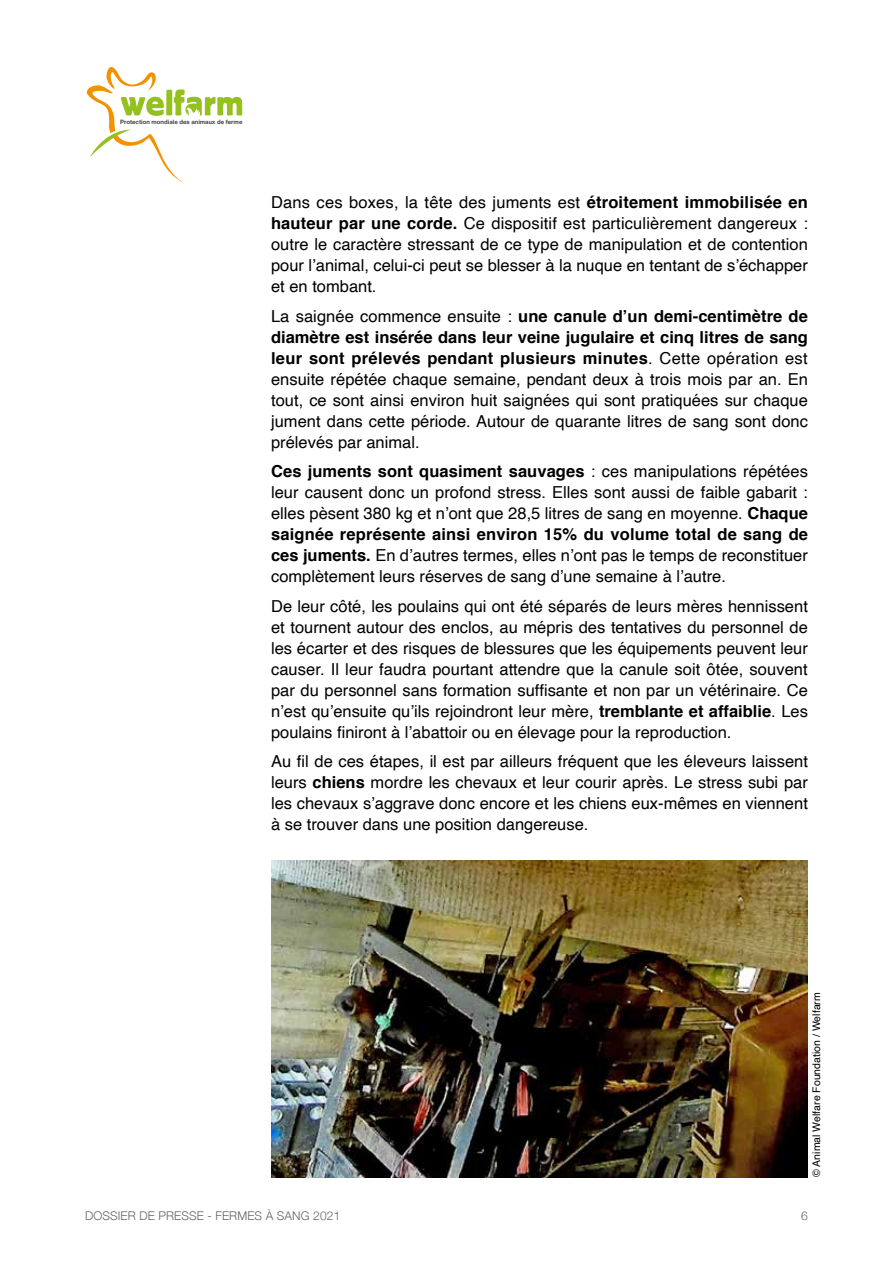
<style>
.page{position:relative;width:893px;height:1263px;background:#fff}
.page>*{position:absolute;margin:0;border:0;box-sizing:border-box;transform-origin:0 0}
.t1{font:16.5px/21px "Helvetica";color:#000;text-align:justify}
.t2{font:300 12px "Helvetica Neue";letter-spacing:.01em;color:#646363}
.t3{font:10.5px "Helvetica";color:#000}
.t4{font:700 6px "Helvetica Neue";color:#434243}
.s1{font-weight:700}
</style>
<div class="page">
<svg style="left:86px;top:67px;width:156px;height:116px"></svg>
<img style="left:271px;top:861px;width:537px;height:316px">
<p class="t4" style="left:120px;top:117px;width:124px">Protection mondiale des animaux de ferme</p>
<p class="t1" style="left:271px;top:192px;width:538px">Dans ces boxes, la tête des juments est <span class="s1">étroitement immobilisée en hauteur par une corde.</span> Ce dispositif est particulièrement dangereux : outre le caractère stressant de ce type de manipulation et de contention pour l’animal, celui-ci peut se blesser à la nuque en tentant de s’échapper et en tombant.</p>
<p class="t1" style="left:271px;top:306px;width:538px">La saignée commence ensuite : <span class="s1">une canule d’un demi-centimètre de diamètre est insérée dans leur veine jugulaire et cinq litres de sang leur sont prélevés pendant plusieurs minutes</span>. Cette opération est ensuite répétée chaque semaine, pendant deux à trois mois par an. En tout, ce sont ainsi environ huit saignées qui sont pratiquées sur chaque jument dans cette période. Autour de quarante litres de sang sont donc prélevés par animal.</p>
<p class="t1" style="left:271px;top:461px;width:538px"><span class="s1">Ces juments sont quasiment sauvages</span> : ces manipulations répétées leur causent donc un profond stress. Elles sont aussi de faible gabarit : elles pèsent 380 kg et n’ont que 28,5 litres de sang en moyenne. <span class="s1">Chaque saignée représente ainsi environ 15% du volume total de sang de ces juments.</span> En d’autres termes, elles n’ont pas le temps de reconstituer complètement leurs réserves de sang d’une semaine à l’autre.</p>
<p class="t1" style="left:271px;top:596px;width:538px">De leur côté, les poulains qui ont été séparés de leurs mères hennissent et tournent autour des enclos, au mépris des tentatives du personnel de les écarter et des risques de blessures que les équipements peuvent leur causer. Il leur faudra pourtant attendre que la canule soit ôtée, souvent par du personnel sans formation suffisante et non par un vétérinaire. Ce n’est qu’ensuite qu’ils rejoindront leur mère, <span class="s1">tremblante et affaiblie</span>. Les poulains finiront à l’abattoir ou en élevage pour la reproduction.</p>
<p class="t1" style="left:271px;top:751px;width:538px">Au fil de ces étapes, il est par ailleurs fréquent que les éleveurs laissent leurs <span class="s1">chiens</span> mordre les chevaux et leur courir après. Le stress subi par les chevaux s’aggrave donc encore et les chiens eux-mêmes en viennent à se trouver dans une position dangereuse.</p>
<p class="t3" style="left:808px;top:1176px;width:186px;rotate:-90deg">© Animal Welfare Foundation / Welfarm</p>
<p class="t2" style="left:85px;top:1206px;width:257px">DOSSIER DE PRESSE - FERMES À SANG 2021</p>
<p class="t2" style="left:801px;top:1206px;width:8px">6</p>
</div>
